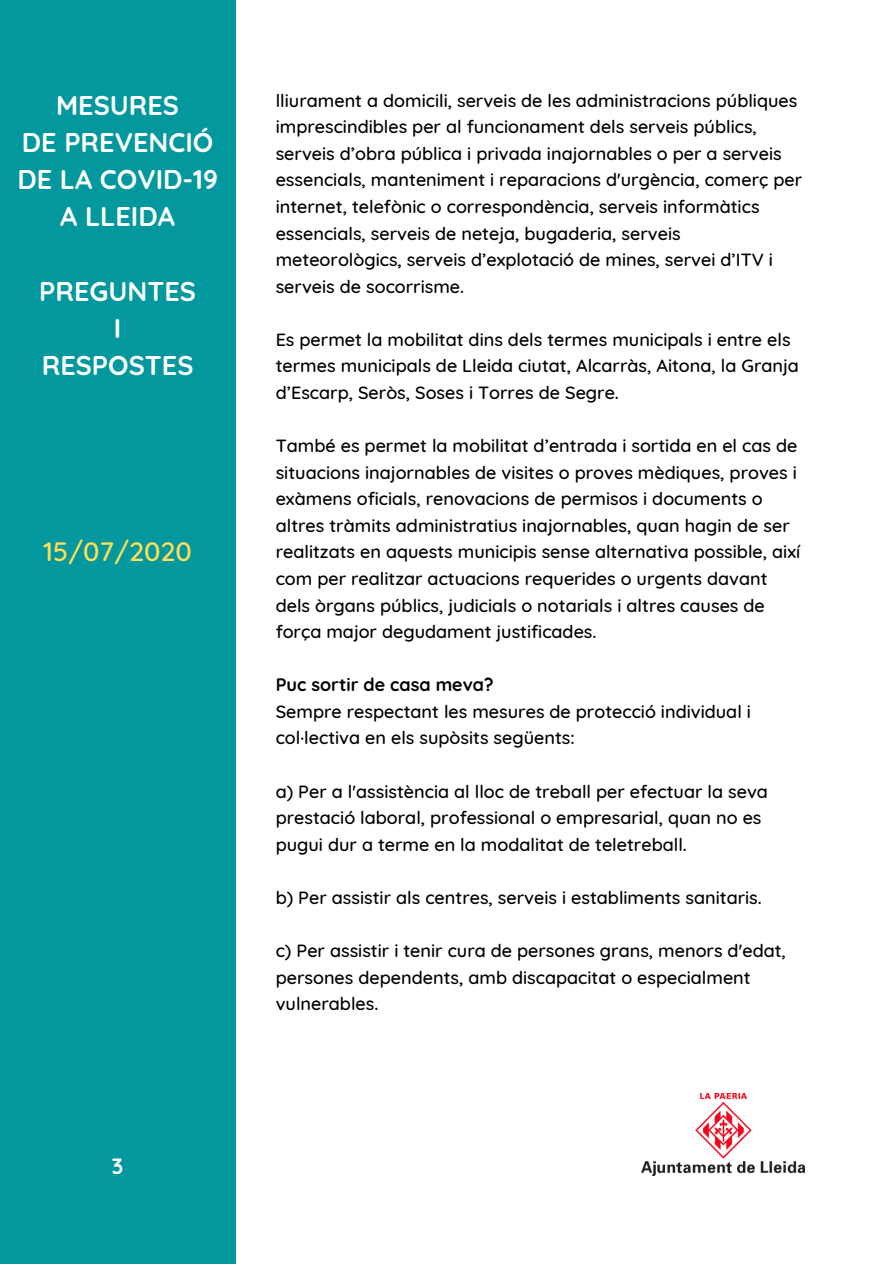
<style>
.page{position:relative;width:894px;height:1264px;background:#fff}
.page>*{position:absolute;margin:0;border:0;box-sizing:border-box;transform-origin:0 0}
.t1{font:700 27px/37.2px "Quicksand";color:#fff;text-align:center}
.t2{font:500 27px "Quicksand";color:#ffde59}
.t3{font:700 22.05px "Quicksand";color:#fff}
.t4{font:500 18px/26.5px "Quicksand";color:#000}
.t5{font:700 18px "Quicksand";color:#000}
</style>
<div class="page">
<img style="left:641px;top:1093px;width:163px;height:82px">
<div style="left:0;top:0;width:236px;height:1263px;background:#03989e"></div>
<h1 class="t1" style="left:17px;top:86px;width:202px">MESURES<br>DE PREVENCIÓ<br>DE LA COVID-19<br>A LLEIDA</h1>
<h1 class="t1" style="left:39px;top:272px;width:158px">PREGUNTES<br>I<br>RESPOSTES</h1>
<h1 class="t2" style="left:43px;top:534px;width:150px">15/07/2020</h1>
<p class="t4" style="left:275px;top:87px;width:527px">lliurament a domicili, serveis de les administracions públiques imprescindibles per al funcionament dels serveis públics, serveis d’obra pública i privada inajornables o per a serveis essencials, manteniment i reparacions d'urgència, comerç per internet, telefònic o correspondència, serveis informàtics essencials, serveis de neteja, bugaderia, serveis meteorològics, serveis d’explotació de mines, servei d’ITV i serveis de socorrisme.</p>
<p class="t4" style="left:275px;top:326px;width:524px">Es permet la mobilitat dins dels termes municipals i entre els termes municipals de Lleida ciutat, Alcarràs, Aitona, la Granja d’Escarp, Seròs, Soses i Torres de Segre.</p>
<p class="t4" style="left:275px;top:432px;width:526px">També es permet la mobilitat d’entrada i sortida en el cas de situacions inajornables de visites o proves mèdiques, proves i exàmens oficials, renovacions de permisos i documents o altres tràmits administratius inajornables, quan hagin de ser realitzats en aquests municipis sense alternativa possible, així com per realitzar actuacions requerides o urgents davant dels òrgans públics, judicials o notarials i altres causes de força major degudament justificades.</p>
<p class="t5" style="left:275px;top:673px;width:219px">Puc sortir de casa meva?</p>
<p class="t4" style="left:275px;top:697px;width:476px">Sempre respectant les mesures de protecció individual i col·lectiva en els supòsits següents:</p>
<p class="t4" style="left:275px;top:777px;width:493px">a) Per a l'assistència al lloc de treball per efectuar la seva prestació laboral, professional o empresarial, quan no es pugui dur a terme en la modalitat de teletreball.</p>
<p class="t4" style="left:275px;top:883px;width:487px">b) Per assistir als centres, serveis i establiments sanitaris.</p>
<p class="t4" style="left:275px;top:937px;width:511px">c) Per assistir i tenir cura de persones grans, menors d'edat, persones dependents, amb discapacitat o especialment vulnerables.</p>
<p class="t3" style="left:112px;top:1152px;width:13px">3</p>
</div>
